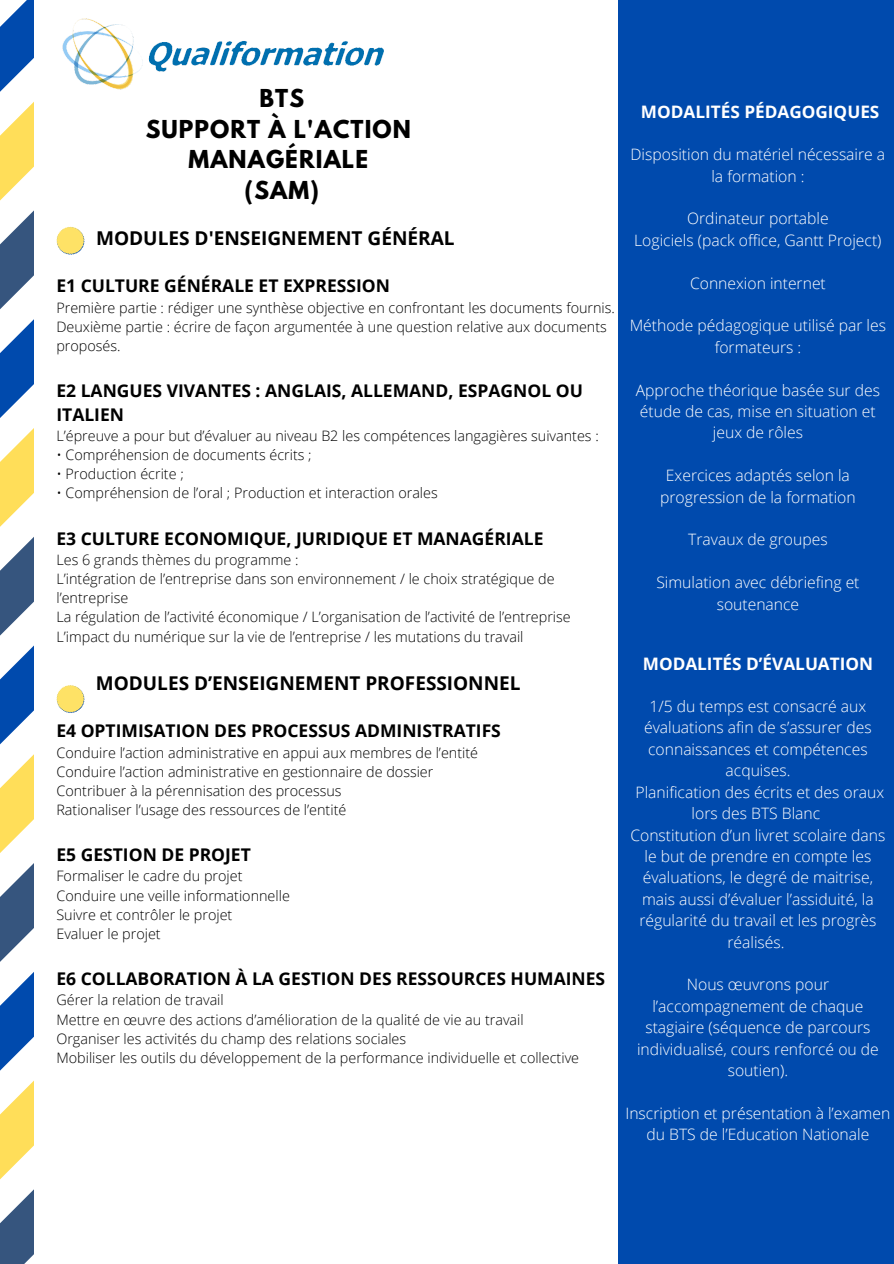
<style>
.page{position:relative;width:894px;height:1264px;background:#fff}
.page>*{position:absolute;margin:0;border:0;box-sizing:border-box;transform-origin:0 0}
.t1{font:700 21.9px "League Spartan";letter-spacing:.05em;color:#000}
.t2{font:700 19.05px "Open Sans";color:#000}
.t3{font:700 17.55px/23.7px "Open Sans";color:#000}
.t4{font:700 17.25px "Open Sans";color:#fff}
.t5{font:300 15.75px/21.5px "Open Sans";color:#fff;text-align:center}
.t6{font:300 14.4px/19.2px "Open Sans";color:#000}
</style>
<div class="page">
<svg style="left:0;top:294px;width:34px;height:969px"></svg>
<img style="left:62px;top:18px;width:322px;height:72px">
<div style="left:618px;top:0;width:275px;height:1263px;background:#004aad"></div>
<svg style="left:56px;top:227px;width:29px;height:28px"></svg>
<svg style="left:56px;top:685px;width:29px;height:28px"></svg>
<p class="t1" style="left:259px;top:88px;width:46px">BTS</p>
<p class="t1" style="left:146px;top:118px;width:266px">SUPPORT À L'ACTION</p>
<p class="t1" style="left:188px;top:149px;width:181px">MANAGÉRIALE</p>
<p class="t1" style="left:244px;top:179px;width:76px">(SAM)</p>
<p class="t2" style="left:96px;top:225px;width:360px">MODULES D'ENSEIGNEMENT GÉNÉRAL</p>
<p class="t3" style="left:56px;top:274px;width:335px">E1 CULTURE GÉNÉRALE ET EXPRESSION</p>
<p class="t6" style="left:56px;top:297px;width:560px">Première partie : rédiger une synthèse objective en confrontant les documents fournis.</p>
<p class="t6" style="left:56px;top:316px;width:551px">Deuxième partie : écrire de façon argumentée à une question relative aux documents proposés.</p>
<p class="t3" style="left:56px;top:378px;width:528px">E2 LANGUES VIVANTES : ANGLAIS, ALLEMAND, ESPAGNOL OU<br>ITALIEN</p>
<p class="t6" style="left:56px;top:426px;width:543px">L’épreuve a pour but d’évaluer au niveau B2 les compétences langagières suivantes :</p>
<p class="t6" style="left:56px;top:445px;width:256px">• Compréhension de documents écrits ;</p>
<p class="t6" style="left:56px;top:464px;width:129px">• Production écrite ;</p>
<p class="t6" style="left:56px;top:483px;width:383px">• Compréhension de l’oral ; Production et interaction orales</p>
<p class="t3" style="left:56px;top:526px;width:488px">E3 CULTURE ECONOMIQUE, JURIDIQUE ET MANAGÉRIALE</p>
<p class="t6" style="left:56px;top:549px;width:243px">Les 6 grands thèmes du programme :</p>
<p class="t6" style="left:56px;top:569px;width:499px">L’intégration de l’entreprise dans son environnement / le choix stratégique de l’entreprise</p>
<p class="t6" style="left:56px;top:607px;width:515px">La régulation de l’activité économique / L’organisation de l’activité de l’entreprise</p>
<p class="t6" style="left:56px;top:626px;width:468px">L’impact du numérique sur la vie de l’entreprise / les mutations du travail</p>
<p class="t2" style="left:96px;top:669px;width:426px">MODULES D’ENSEIGNEMENT PROFESSIONNEL</p>
<p class="t3" style="left:56px;top:718px;width:446px">E4 OPTIMISATION DES PROCESSUS ADMINISTRATIFS</p>
<p class="t6" style="left:56px;top:742px;width:423px">Conduire l’action administrative en appui aux membres de l’entité</p>
<p class="t6" style="left:56px;top:761px;width:378px">Conduire l’action administrative en gestionnaire de dossier</p>
<p class="t6" style="left:56px;top:780px;width:286px">Contribuer à la pérennisation des processus</p>
<p class="t6" style="left:56px;top:799px;width:291px">Rationaliser l’usage des ressources de l’entité</p>
<p class="t3" style="left:56px;top:842px;width:196px">E5 GESTION DE PROJET</p>
<p class="t6" style="left:56px;top:866px;width:187px">Formaliser le cadre du projet</p>
<p class="t6" style="left:56px;top:885px;width:235px">Conduire une veille informationnelle</p>
<p class="t6" style="left:56px;top:904px;width:177px">Suivre et contrôler le projet</p>
<p class="t6" style="left:56px;top:923px;width:106px">Evaluer le projet</p>
<p class="t3" style="left:56px;top:966px;width:550px">E6 COLLABORATION À LA GESTION DES RESSOURCES HUMAINES</p>
<p class="t6" style="left:56px;top:990px;width:169px">Gérer la relation de travail</p>
<p class="t6" style="left:56px;top:1009px;width:468px">Mettre en œuvre des actions d’amélioration de la qualité de vie au travail</p>
<p class="t6" style="left:56px;top:1028px;width:351px">Organiser les activités du champ des relations sociales</p>
<p class="t6" style="left:56px;top:1047px;width:524px">Mobiliser les outils du développement de la performance individuelle et collective</p>
<p class="t4" style="left:640px;top:100px;width:240px">MODALITÉS PÉDAGOGIQUES</p>
<p class="t5" style="left:630px;top:143px;width:256px">Disposition du matériel nécessaire a la formation :</p>
<p class="t5" style="left:687px;top:207px;width:143px">Ordinateur portable</p>
<p class="t5" style="left:634px;top:229px;width:249px">Logiciels (pack office, Gantt Project)</p>
<p class="t5" style="left:689px;top:272px;width:137px">Connexion internet</p>
<p class="t5" style="left:629px;top:314px;width:258px">Méthode pédagogique utilisé par les formateurs :</p>
<p class="t5" style="left:635px;top:379px;width:246px">Approche théorique basée sur des étude de cas, mise en situation et jeux de rôles</p>
<p class="t5" style="left:660px;top:464px;width:197px">Exercices adaptés selon la progression de la formation</p>
<p class="t5" style="left:688px;top:528px;width:141px">Travaux de groupes</p>
<p class="t5" style="left:656px;top:571px;width:205px">Simulation avec débriefing et soutenance</p>
<p class="t4" style="left:642px;top:652px;width:232px">MODALITÉS D’ÉVALUATION</p>
<p class="t5" style="left:644px;top:695px;width:229px">1/5 du temps est consacré aux évaluations afin de s’assurer des connaissances et compétences acquises.</p>
<p class="t5" style="left:635px;top:780px;width:250px">Planification des écrits et des oraux lors des BTS Blanc</p>
<p class="t5" style="left:630px;top:823px;width:256px">Constitution d’un livret scolaire dans le but de prendre en compte les évaluations, le degré de maitrise, mais aussi d’évaluer l’assiduité, la régularité du travail et les progrès réalisés.</p>
<p class="t5" style="left:637px;top:973px;width:243px">Nous œuvrons pour l’accompagnement de chaque stagiaire (séquence de parcours individualisé, cours renforcé ou de soutien).</p>
<p class="t5" style="left:625px;top:1101px;width:266px">Inscription et présentation à l’examen du BTS de l’Education Nationale</p>
</div>
